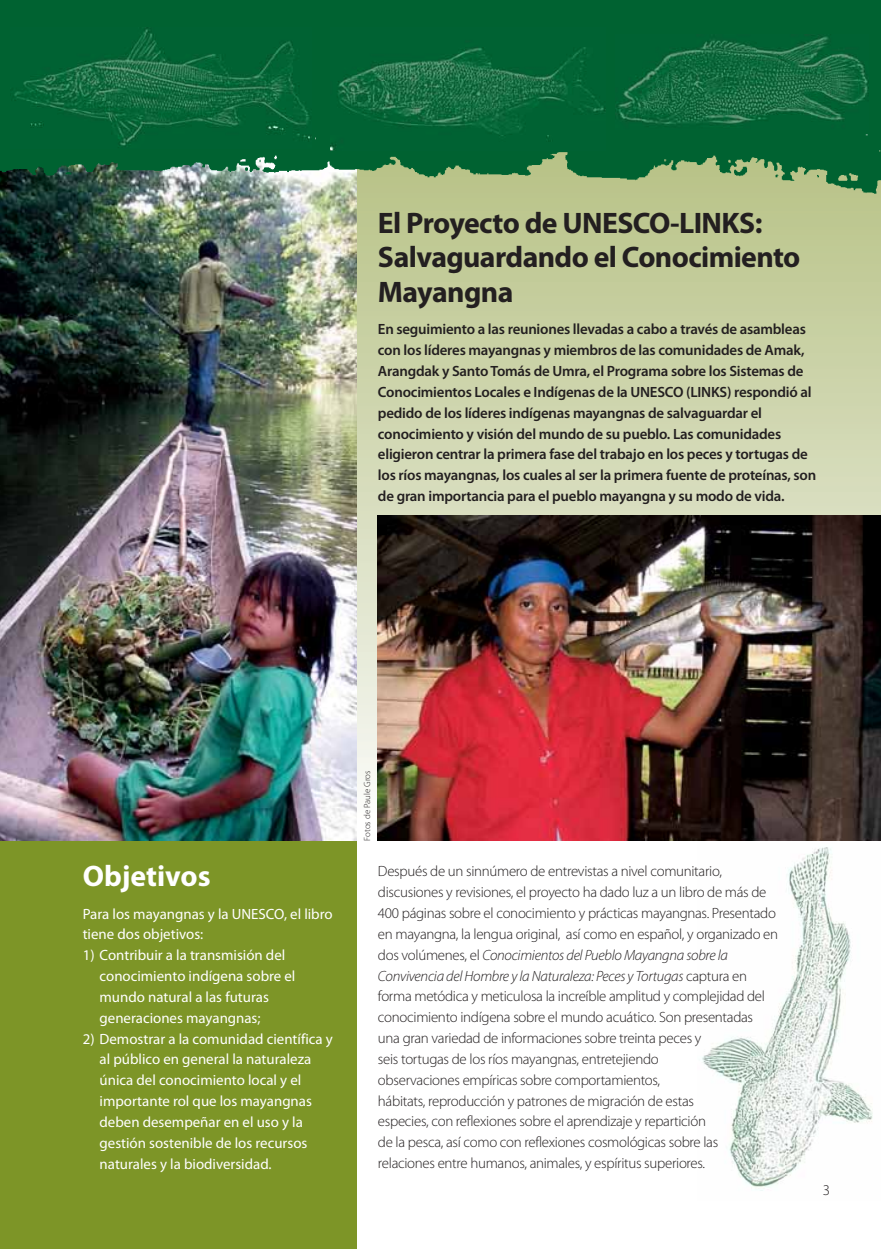
<style>
.page{position:relative;width:881px;height:1249px;background:#fff}
.page>*{position:absolute;margin:0;border:0;box-sizing:border-box;transform-origin:0 0}
.t1{font:700 29.75px/34.1px "Myriad Pro";letter-spacing:-.02em;color:#231f20}
.t2{font:700 29.75px "Myriad Pro";color:#fff}
.t3{font:300 14.88px/20.8px "Myriad Pro";letter-spacing:-.02em;color:#231f20}
.t4{font:600 14.88px/20.8px "Myriad Pro";letter-spacing:-.015em;color:#231f20}
.t5{font:14.88px/20.8px "Myriad Pro";color:#fff}
.t6{font:300 8.92px "Myriad Pro";color:#231f20}
.s1{font-style:italic}
</style>
<div class="page">
<img style="left:697px;top:840px;width:184px;height:351px">
<div style="left:0;top:684px;width:357px;height:564px;background:#7d9527"></div>
<img style="left:357px;top:226px;width:524px;height:593px">
<img style="left:0;top:226px;width:357px;height:614px">
<img style="left:0;top:0;width:881px;height:226px">
<img style="left:378px;top:515px;width:503px;height:325px">
<img style="left:10px;top:27px;width:302px;height:122px">
<img style="left:331px;top:27px;width:274px;height:124px">
<img style="left:616px;top:35px;width:253px;height:95px">
<h1 class="t1" style="left:378px;top:208px;width:424px">El Proyecto de UNESCO-LINKS:<br>Salvaguardando el Conocimiento<br>Mayangna</h1>
<p class="t4" style="left:378px;top:320px;width:440px">En seguimiento a las reuniones llevadas a cabo a través de asambleas con los líderes mayangnas y miembros de las comunidades de Amak, Arangdak y Santo Tomás de Umra, el Programa sobre los Sistemas de Conocimientos Locales e Indígenas de la UNESCO (LINKS) respondió al pedido de los líderes indígenas mayangnas de salvaguardar el conocimiento y visión del mundo de su pueblo. Las comunidades eligieron centrar la primera fase del trabajo en los peces y tortugas de los ríos mayangnas, los cuales al ser la primera fuente de proteínas, son de gran importancia para el pueblo mayangna y su modo de vida.</p>
<h1 class="t2" style="left:83px;top:864px;width:129px">Objetivos</h1>
<p class="t5" style="left:83px;top:904px;width:251px">Para los mayangnas y la UNESCO, el libro tiene dos objetivos:</p>
<p class="t5" style="left:100px;top:945px;width:197px;text-indent:-17px">1) Contribuir a la transmisión del conocimiento indígena sobre el mundo natural a las futuras generaciones mayangnas;</p>
<p class="t5" style="left:100px;top:1029px;width:235px;text-indent:-17px">2) Demostrar a la comunidad científica y al público en general la naturaleza única del conocimiento local y el importante rol que los mayangnas deben desempeñar en el uso y la gestión sostenible de los recursos naturales y la biodiversidad.</p>
<p class="t6" style="left:364px;top:840px;width:71px;rotate:-90deg">Fotos de Paule Gros</p>
<p class="t3" style="left:378px;top:862px;width:402px">Después de un sinnúmero de entrevistas a nivel comunitario, discusiones y revisiones, el proyecto ha dado luz a un libro de más de 400 páginas sobre el conocimiento y prácticas mayangnas. Presentado en mayangna, la lengua original, así como en español, y organizado en dos volúmenes, el <span class="s1">Conocimientos del Pueblo Mayangna sobre la Convivencia del Hombre y la Naturaleza: Peces y Tortugas</span> captura en forma metódica y meticulosa la increíble amplitud y complejidad del conocimiento indígena sobre el mundo acuático. Son presentadas una gran variedad de informaciones sobre treinta peces y<br>seis tortugas de los ríos mayangnas, entretejiendo<br>observaciones empíricas sobre comportamientos,<br>hábitats, reproducción y patrones de migración de estas<br>especies, con reflexiones sobre el aprendizaje y repartición<br>de la pesca, así como con reflexiones cosmológicas sobre las relaciones entre humanos, animales, y espíritus superiores.</p>
<p class="t3" style="left:822px;top:1180px;width:9px">3</p>
</div>
